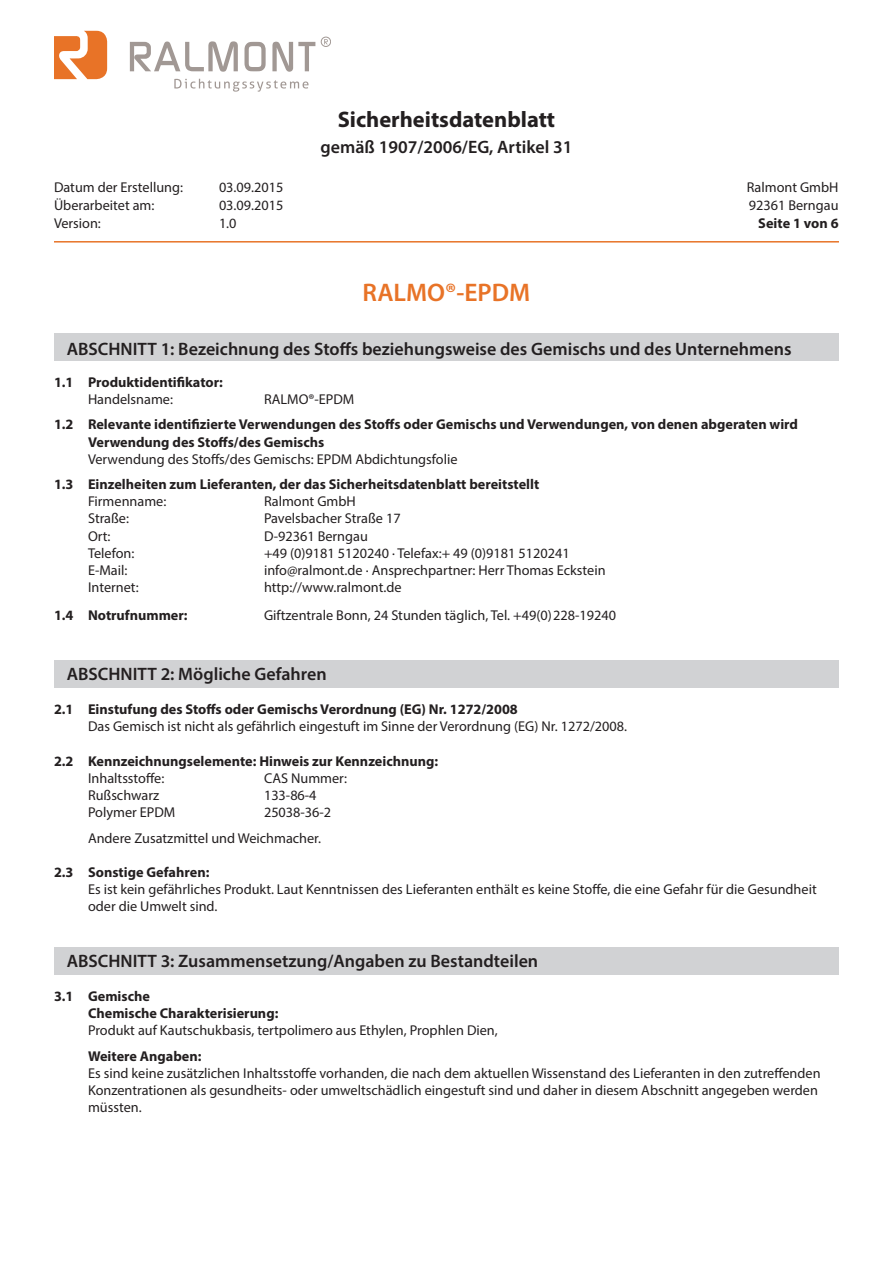
<style>
.page{position:relative;width:893px;height:1263px;background:#fff}
.page>*{position:absolute;margin:0;border:0;box-sizing:border-box;transform-origin:0 0}
.t1{font:600 25.5px "Myriad Pro";color:#e87327}
.t2{font:700 22.5px "Myriad Pro";color:#231f20}
.t3{font:600 18px "Myriad Pro";color:#231f20}
.t4{font:14.25px/17.1px "Myriad Pro";color:#231f20}
.t5{font:700 14.25px/17.1px "Myriad Pro";color:#231f20}
</style>
<div class="page">
<div style="left:54px;top:660px;width:785px;height:27px;background:#d1d2d4"></div>
<div style="left:54px;top:947px;width:785px;height:27px;background:#d1d2d4"></div>
<div style="left:54px;top:334px;width:785px;height:27px;background:#d1d2d4"></div>
<svg style="left:130px;top:41px;width:108px;height:31px"></svg>
<svg style="left:244px;top:42px;width:22px;height:29px"></svg>
<svg style="left:272px;top:42px;width:43px;height:30px"></svg>
<svg style="left:54px;top:31px;width:53px;height:48px"></svg>
<svg style="left:324px;top:39px;width:4px;height:5px"></svg>
<div style="left:321px;top:37px;width:10px;height:10px;border:1px solid #a19894;border-radius:50%"></div>
<svg style="left:174px;top:79px;width:134px;height:13px"></svg>
<hr style="left:54px;top:241px;width:785px;height:2px;background:#e87327">
<h2 class="t2" style="left:338px;top:105px;width:219px">Sicherheitsdatenblatt</h2>
<p class="t3" style="left:321px;top:135px;width:253px">gemäß 1907/2006/EG, Artikel 31</p>
<p class="t4" style="left:54px;top:179px;width:131px">Datum der Erstellung:</p>
<p class="t4" style="left:219px;top:179px;width:66px">03.09.2015</p>
<p class="t4" style="left:747px;top:179px;width:93px">Ralmont GmbH</p>
<p class="t4" style="left:54px;top:197px;width:102px">Überarbeitet am:</p>
<p class="t4" style="left:219px;top:197px;width:66px">03.09.2015</p>
<p class="t4" style="left:749px;top:197px;width:91px">92361 Berngau</p>
<p class="t4" style="left:54px;top:215px;width:48px">Version:</p>
<p class="t4" style="left:219px;top:215px;width:19px">1.0</p>
<p class="t5" style="left:758px;top:214px;width:82px">Seite 1 von 6</p>
<h1 class="t1" style="left:363px;top:276px;width:169px">RALMO®-EPDM</h1>
<p class="t3" style="left:67px;top:337px;width:726px">ABSCHNITT 1: Bezeichnung des Stoffs beziehungsweise des Gemischs und des Unternehmens</p>
<p class="t5" style="left:54px;top:373px;width:170px">1.1 Produktidentifikator:</p>
<p class="t4" style="left:88px;top:390px;width:87px">Handelsname:</p>
<p class="t4" style="left:264px;top:390px;width:92px">RALMO®-EPDM</p>
<p class="t5" style="left:88px;top:416px;width:712px;text-indent:-34px">1.2 Relevante identifizierte Verwendungen des Stoffs oder Gemischs und Verwendungen, von denen abgeraten wird<br>Verwendung des Stoffs/des Gemischs</p>
<p class="t4" style="left:88px;top:450px;width:371px">Verwendung des Stoffs/des Gemischs: EPDM Abdichtungsfolie</p>
<p class="t5" style="left:54px;top:475px;width:487px">1.3 Einzelheiten zum Lieferanten, der das Sicherheitsdatenblatt bereitstellt</p>
<p class="t4" style="left:88px;top:493px;width:80px">Firmenname:</p>
<p class="t4" style="left:264px;top:493px;width:93px">Ralmont GmbH</p>
<p class="t4" style="left:88px;top:510px;width:43px">Straße:</p>
<p class="t4" style="left:264px;top:510px;width:138px">Pavelsbacher Straße 17</p>
<p class="t4" style="left:88px;top:527px;width:24px">Ort:</p>
<p class="t4" style="left:264px;top:527px;width:105px">D-92361 Berngau</p>
<p class="t4" style="left:88px;top:544px;width:48px">Telefon:</p>
<p class="t4" style="left:264px;top:544px;width:307px">+49 (0)9181 5120240 · Telefax:+ 49 (0)9181 5120241</p>
<p class="t4" style="left:88px;top:561px;width:41px">E-Mail:</p>
<p class="t4" style="left:264px;top:561px;width:343px">info@ralmont.de · Ansprechpartner: Herr Thomas Eckstein</p>
<p class="t4" style="left:88px;top:578px;width:52px">Internet:</p>
<p class="t4" style="left:264px;top:578px;width:139px">http://www.ralmont.de</p>
<p class="t5" style="left:54px;top:606px;width:135px">1.4 Notrufnummer:</p>
<p class="t4" style="left:264px;top:606px;width:353px">Giftzentrale Bonn, 24 Stunden täglich, Tel. +49(0)228-19240</p>
<p class="t3" style="left:67px;top:662px;width:261px">ABSCHNITT 2: Mögliche Gefahren</p>
<p class="t5" style="left:54px;top:700px;width:465px">2.1 Einstufung des Stoffs oder Gemischs Verordnung (EG) Nr. 1272/2008</p>
<p class="t4" style="left:88px;top:718px;width:541px">Das Gemisch ist nicht als gefährlich eingestuft im Sinne der Verordnung (EG) Nr. 1272/2008.</p>
<p class="t5" style="left:54px;top:752px;width:386px">2.2 Kennzeichnungselemente: Hinweis zur Kennzeichnung:</p>
<p class="t4" style="left:88px;top:769px;width:78px">Inhaltsstoffe:</p>
<p class="t4" style="left:264px;top:769px;width:84px">CAS Nummer:</p>
<p class="t4" style="left:88px;top:786px;width:73px">Rußschwarz</p>
<p class="t4" style="left:264px;top:786px;width:54px">133-86-4</p>
<p class="t4" style="left:88px;top:803px;width:89px">Polymer EPDM</p>
<p class="t4" style="left:88px;top:799px;width:245px;line-height:25.7px;text-indent:176px">25038-36-2<br>Andere Zusatzmittel und Weichmacher.</p>
<p class="t5" style="left:54px;top:863px;width:157px">2.3 Sonstige Gefahren:</p>
<p class="t4" style="left:88px;top:880px;width:730px">Es ist kein gefährliches Produkt. Laut Kenntnissen des Lieferanten enthält es keine Stoffe, die eine Gefahr für die Gesundheit oder die Umwelt sind.</p>
<p class="t3" style="left:67px;top:949px;width:473px">ABSCHNITT 3: Zusammensetzung/Angaben zu Bestandteilen</p>
<p class="t5" style="left:88px;top:987px;width:192px;text-indent:-34px">3.1 Gemische<br>Chemische Charakterisierung:</p>
<p class="t4" style="left:88px;top:1021px;width:411px">Produkt auf Kautschukbasis, tertpolimero aus Ethylen, Prophlen Dien,</p>
<p class="t5" style="left:88px;top:1047px;width:115px">Weitere Angaben:</p>
<p class="t4" style="left:88px;top:1064px;width:734px">Es sind keine zusätzlichen Inhaltsstoffe vorhanden, die nach dem aktuellen Wissenstand des Lieferanten in den zutreffenden<br>Konzentrationen als gesundheits- oder umweltschädlich eingestuft sind und daher in diesem Abschnitt angegeben werden müssten.</p>
</div>
